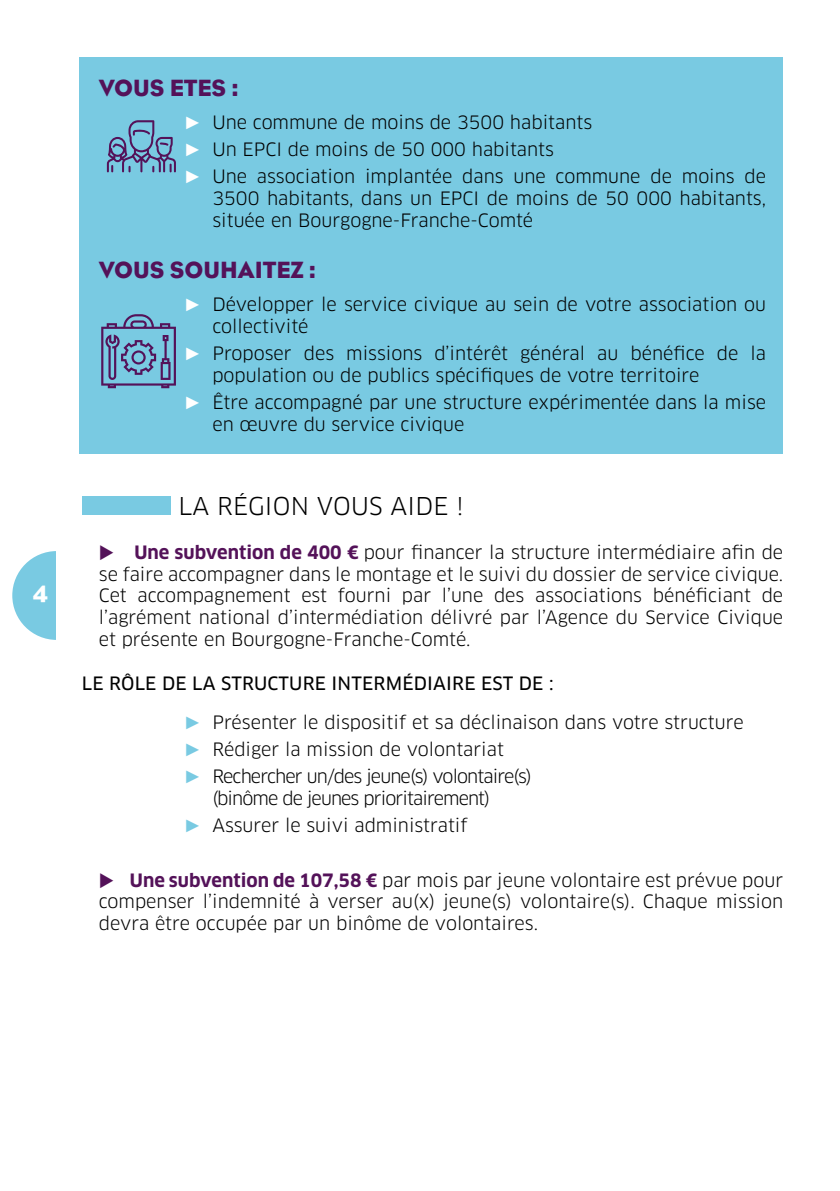
<style>
.page{position:relative;width:840px;height:1191px;background:#fff}
.page>*{position:absolute;margin:0;border:0;box-sizing:border-box;transform-origin:0 0}
.t1{font:24px "Eagle";color:#541259}
.t2{font:24px "Clan Pro";letter-spacing:.01em;color:#000}
.t3{font:24px "Eagle";color:#fff}
.t4{font:18px/21.6px "Clan Pro";color:#000}
.t5{font:18px/27.2px "Clan Pro";letter-spacing:-.05em;color:#000}
.t6{font:18px "Clan Pro News";letter-spacing:.01em;color:#000}
.s1{font-family:"Arial";color:#fff}
.s2{color:#541259}
.s3{font-weight:700;color:#541259}
.s4{font-family:"Arial";color:#79cae2}
</style>
<div class="page">
<div style="left:12px;top:551px;width:89px;height:89px;background:#79cae2;border-radius:50%"></div>
<div style="left:57px;top:547px;width:50px;height:99px;background:#fff"></div>
<div style="left:79px;top:57px;width:703px;height:397px;background:#79cae2"></div>
<div style="left:82px;top:496px;width:89px;height:19px;background:#79cae2"></div>
<svg style="left:107px;top:120px;width:69px;height:52px"></svg>
<svg style="left:101px;top:314px;width:75px;height:74px"></svg>
<h1 class="t3" style="left:33px;top:579px;width:16px">4</h1>
<h1 class="t1" style="left:99px;top:73px;width:141px">VOUS ETES :</h1>
<p class="t4" style="left:184px;top:109px;width:583px;line-height:27.2px"><span class="s1">►</span> Une commune de moins de 3500 habitants<br><span class="s1">►</span> Un EPCI de moins de 50 000 habitants<br><span class="s1">►</span> Une association implantée dans une commune de moins de</p>
<p class="t4" style="left:212px;top:188px;width:555px">3500 habitants, dans un EPCI de moins de 50 000 habitants, située en Bourgogne-Franche-Comté</p>
<h1 class="t1" style="left:99px;top:255px;width:219px">VOUS SOUHAITEZ :</h1>
<p class="t4" style="left:212px;top:294px;width:555px;text-indent:-28px"><span class="s1">►</span> Développer le service civique au sein de votre association ou collectivité</p>
<p class="t4" style="left:212px;top:342px;width:555px;text-indent:-28px"><span class="s1">►</span> Proposer des missions d’intérêt général au bénéfice de la population ou de publics spécifiques de votre territoire</p>
<p class="t4" style="left:212px;top:391px;width:555px;text-indent:-28px"><span class="s1">►</span> Être accompagné par une structure expérimentée dans la mise en œuvre du service civique</p>
<h1 class="t2" style="left:178px;top:492px;width:286px">LA RÉGION VOUS AIDE !</h1>
<p class="t4" style="left:99px;top:542px;width:685px;text-align:justify"><span class="s2">◆</span> <span class="s3">Une subvention de 400 €</span> pour financer la structure intermédiaire afin de se faire accompagner dans le montage et le suivi du dossier de service civique.<br>Cet accompagnement est fourni par l’une des associations bénéficiant de l’agrément national d’intermédiation délivré par l’Agence du Service Civique et présente en Bourgogne-Franche-Comté.</p>
<p class="t6" style="left:82px;top:672px;width:473px">LE RÔLE DE LA STRUCTURE INTERMÉDIAIRE EST DE :</p>
<p class="t4" style="left:184px;top:708px;width:561px;line-height:27.2px"><span class="s4">►</span> Présenter le dispositif et sa déclinaison dans votre structure <span class="s4">►</span> Rédiger la mission de volontariat<br><span class="s4">►</span> Rechercher un/des jeune(s) volontaire(s)</p>
<p class="t5" style="left:184px;top:784px;width:307px;text-indent:28px">(binôme de jeunes prioritairement) <span class="s4">►</span> Assurer le suivi administratif</p>
<p class="t4" style="left:99px;top:869px;width:685px;text-align:justify"><span class="s2">◆</span> <span class="s3">Une subvention de 107,58 €</span> par mois par jeune volontaire est prévue pour compenser l’indemnité à verser au(x) jeune(s) volontaire(s). Chaque mission devra être occupée par un binôme de volontaires.</p>
</div>
